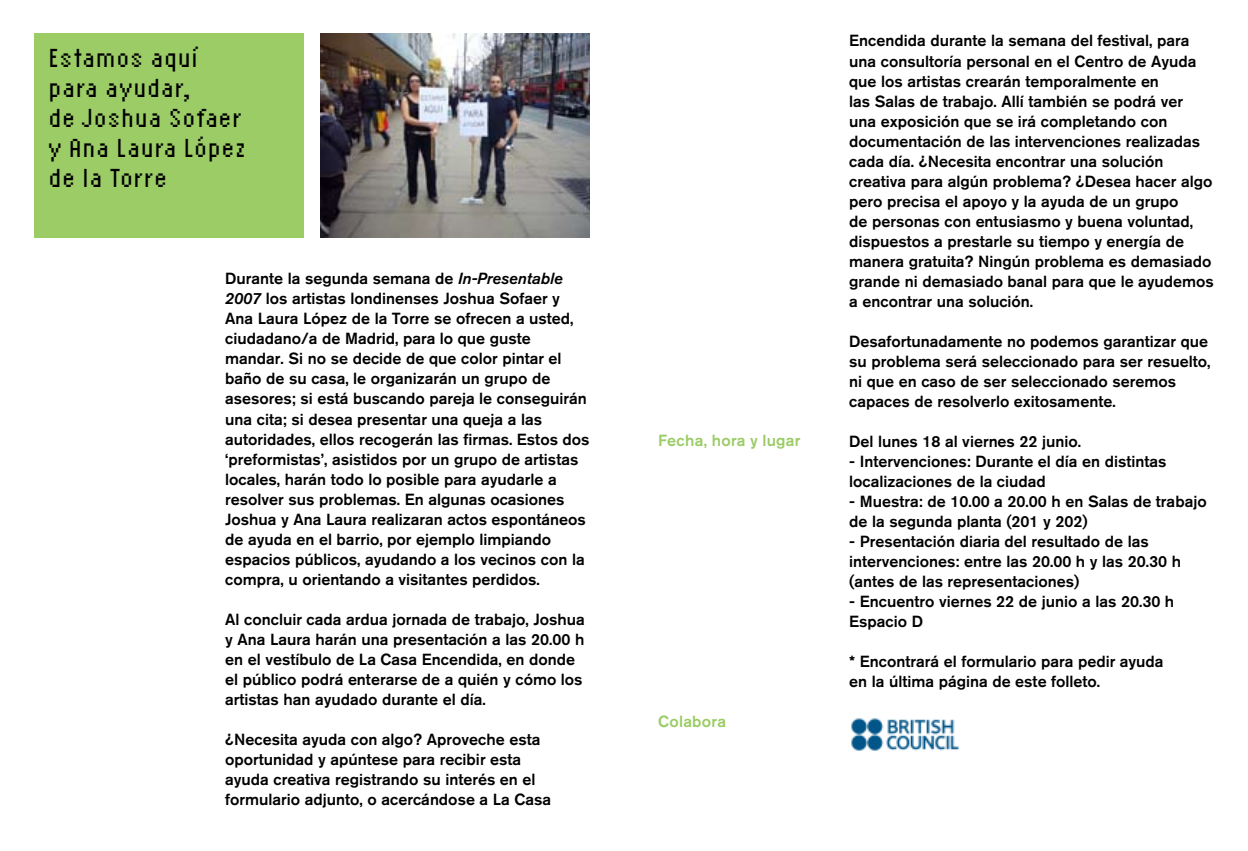
<style>
.page{position:relative;width:1248px;height:851px;background:#fff}
.page>*{position:absolute;margin:0;border:0;box-sizing:border-box;transform-origin:0 0}
.t1{font:24px/30px "Ignifuga";color:#000}
.t2{font:500 16px/20px "Akzidenz Grotesk BQ";color:#000}
.t3{font:500 16px "Akzidenz Grotesk BQ";letter-spacing:.015em;color:#9bcc66}
.s1{font-family:"Akzidenz Grotesk BQ Med";font-weight:400;font-style:italic}
</style>
<div class="page">
<img style="left:320px;top:34px;width:270px;height:204px">
<div style="left:34px;top:34px;width:269px;height:204px;background:#9bcc66"></div>
<img style="left:851px;top:718px;width:108px;height:33px">
<h1 class="t1" style="left:48px;top:43px;width:199px">Estamos aquí para ayudar,<br>de Joshua Sofaer y Ana Laura López de la Torre</h1>
<p class="t2" style="left:225px;top:268px;width:366px">Durante la segunda semana de <span class="s1">In-Presentable 2007</span> los artistas londinenses Joshua Sofaer y Ana Laura López de la Torre se ofrecen a usted, ciudadano/a de Madrid, para lo que guste mandar. Si no se decide de que color pintar el baño de su casa, le organizarán un grupo de asesores; si está buscando pareja le conseguirán una cita; si desea presentar una queja a las autoridades, ellos recogerán las firmas. Estos dos ‘preformistas’, asistidos por un grupo de artistas locales, harán todo lo posible para ayudarle a resolver sus problemas. En algunas ocasiones Joshua y Ana Laura realizaran actos espontáneos de ayuda en el barrio, por ejemplo limpiando espacios públicos, ayudando a los vecinos con la compra, u orientando a visitantes perdidos.</p>
<p class="t2" style="left:225px;top:608px;width:361px">Al concluir cada ardua jornada de trabajo, Joshua y Ana Laura harán una presentación a las 20.00 h en el vestíbulo de La Casa Encendida, en donde el público podrá enterarse de a quién y cómo los artistas han ayudado durante el día.</p>
<p class="t2" style="left:225px;top:728px;width:327px">¿Necesita ayuda con algo? Aproveche esta oportunidad y apúntese para recibir esta ayuda creativa registrando su interés en el formulario adjunto, o acercándose a La Casa</p>
<p class="t3" style="left:658px;top:431px;width:144px">Fecha, hora y lugar</p>
<p class="t3" style="left:658px;top:711px;width:70px">Colabora</p>
<p class="t2" style="left:849px;top:31px;width:366px">Encendida durante la semana del festival, para una consultoría personal en el Centro de Ayuda que los artistas crearán temporalmente en<br>las Salas de trabajo. Allí también se podrá ver una exposición que se irá completando con documentación de las intervenciones realizadas cada día. ¿Necesita encontrar una solución creativa para algún problema? ¿Desea hacer algo pero precisa el apoyo y la ayuda de un grupo<br>de personas con entusiasmo y buena voluntad, dispuestos a prestarle su tiempo y energía de manera gratuita? Ningún problema es demasiado grande ni demasiado banal para que le ayudemos a encontrar una solución.</p>
<p class="t2" style="left:849px;top:331px;width:363px">Desafortunadamente no podemos garantizar que su problema será seleccionado para ser resuelto, ni que en caso de ser seleccionado seremos capaces de resolverlo exitosamente.</p>
<p class="t2" style="left:849px;top:431px;width:233px">Del lunes 18 al viernes 22 junio.</p>
<p class="t2" style="left:849px;top:451px;width:319px">- Intervenciones: Durante el día en distintas localizaciones de la ciudad</p>
<p class="t2" style="left:849px;top:491px;width:359px">- Muestra: de 10.00 a 20.00 h en Salas de trabajo de la segunda planta (201 y 202)</p>
<p class="t2" style="left:849px;top:531px;width:333px">- Presentación diaria del resultado de las intervenciones: entre las 20.00 h y las 20.30 h (antes de las representaciones)</p>
<p class="t2" style="left:849px;top:591px;width:326px">- Encuentro viernes 22 de junio a las 20.30 h<br>Espacio D</p>
<p class="t2" style="left:849px;top:651px;width:316px">* Encontrará el formulario para pedir ayuda en la última página de este folleto.</p>
</div>
